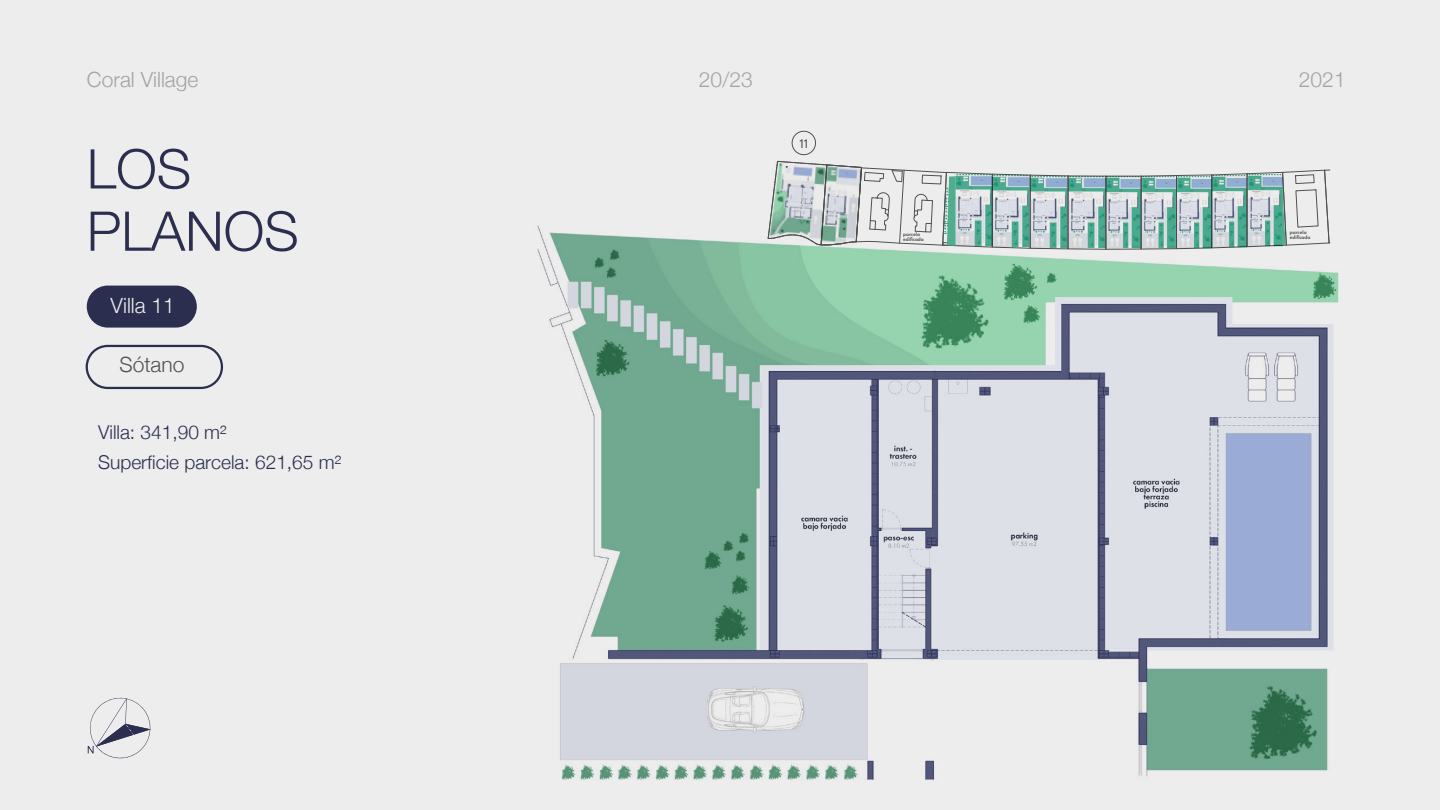
<style>
.page{position:relative;width:1440px;height:810px;background:#ededed}
.page>*{position:absolute;margin:0;border:0;box-sizing:border-box;transform-origin:0 0}
.t1{font:300 54.75px/62.2px "Helvetica Neue";color:#2b2e4f}
.t2{font:300 21px "Helvetica Neue";color:#a3a3a3}
.t3{font:300 21px "Helvetica Neue";color:#ededed}
.t4{font:300 21px "Helvetica Neue";color:#515151}
.t5{font:300 19.05px/30px "Helvetica Neue";color:#2b2e4f}
.t6{font:13.88px "TT Commons";color:#515151}
.t7{font:600 5.25px/4.7px "Futura PT";color:#515151}
</style>
<div class="page">
<img style="left:537px;top:225px;width:802px;height:555px">
<div style="left:792px;top:131px;width:24px;height:24px;border:1px solid #515151;border-radius:50%"></div>
<svg style="left:87px;top:697px;width:64px;height:62px"></svg>
<div style="left:87px;top:286px;width:110px;height:42px;background:#2b2e4f;border-radius:21px"></div>
<div style="left:86px;top:345px;width:137px;height:44px;border:2px solid #2b2e4f;border-radius:21px"></div>
<img style="left:1107px;top:175px;width:33px;height:74px">
<svg style="left:1140px;top:169px;width:191px;height:81px"></svg>
<svg style="left:767px;top:161px;width:340px;height:89px"></svg>
<p class="t2" style="left:87px;top:62px;width:113px">Coral Village</p>
<p class="t2" style="left:699px;top:62px;width:55px">20/23</p>
<p class="t2" style="left:1299px;top:62px;width:48px">2021</p>
<h1 class="t1" style="left:87px;top:134px;width:213px">LOS<br>PLANOS</h1>
<p class="t3" style="left:111px;top:288px;width:66px">Villa 11</p>
<p class="t4" style="left:120px;top:348px;width:66px">Sótano</p>
<p class="t5" style="left:98px;top:415px;width:244px">Villa: 341,90 m²<br>Superficie parcela: 621,65 m²</p>
<p class="t6" style="left:800px;top:136px;width:10px">11</p>
<p class="t7" style="left:903px;top:232px;width:22px">parcela edificada</p>
<p class="t7" style="left:1290px;top:230px;width:22px">parcela edificada</p>
</div>
